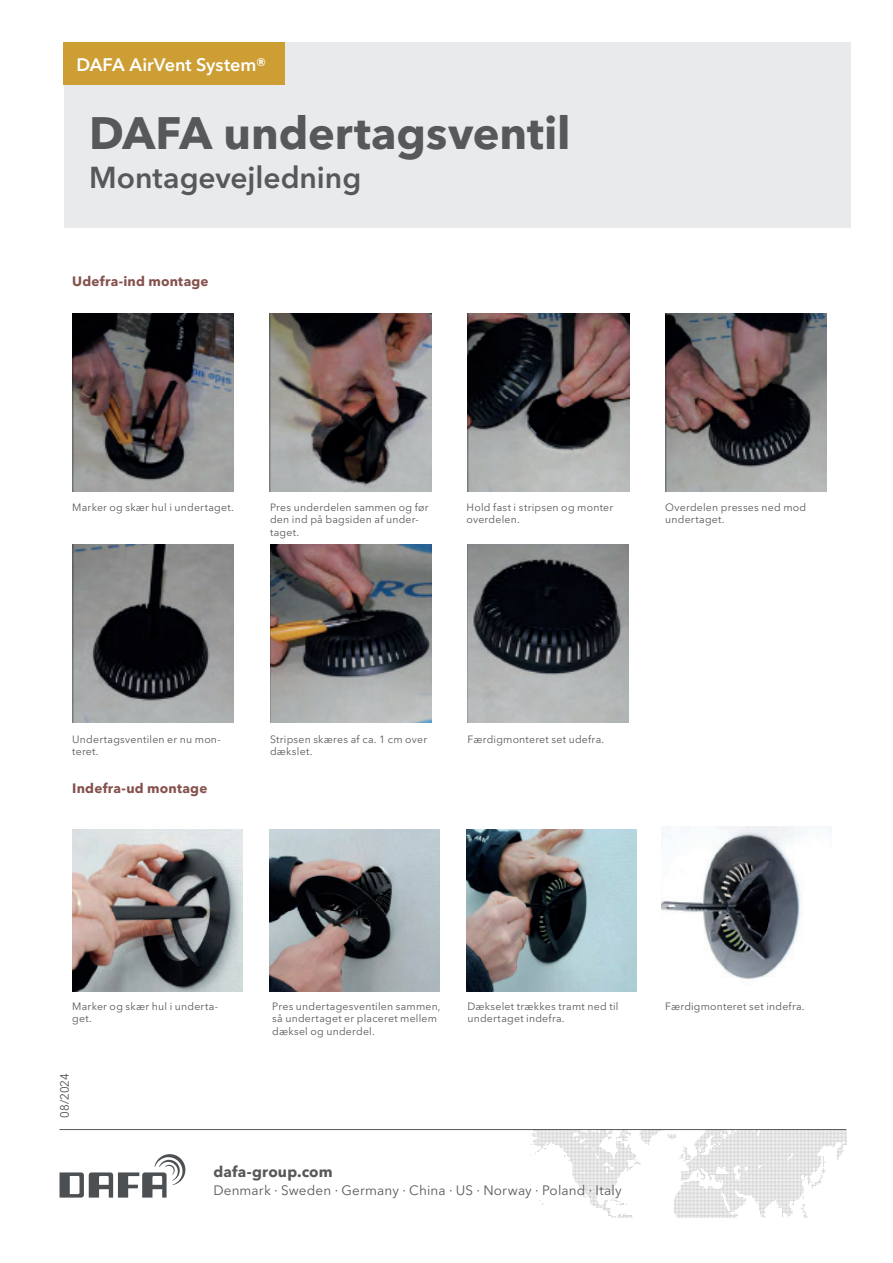
<style>
.page{position:relative;width:893px;height:1263px;background:#fff}
.page>*{position:absolute;margin:0;border:0;box-sizing:border-box;transform-origin:0 0}
.t1{font:700 45px "Avenir Next LT Pro";letter-spacing:-.005em;color:#57585a}
.t2{font:600 30px "Avenir Next LT Pro";color:#57585a}
.t3{font:600 18px "Avenir Next LT Pro";color:#fff}
.t4{font:700 15px "Avenir Next LT Pro";letter-spacing:.01em;color:#57585a}
.t5{font:13.5px "Avenir Next LT Pro";letter-spacing:.01em;color:#57585a}
.t6{font:700 13.5px "Avenir Next LT Pro";letter-spacing:.015em;color:#85514e}
.t7{font:12px "Avenir Next LT Pro";color:#4d5053;scale:.96 1}
.t8{font:10.5px/12.6px "Avenir Next LT Pro";letter-spacing:.02em;color:#57585a}
</style>
<div class="page">
<div style="left:64px;top:43px;width:786px;height:185px;background:#e9eaec"></div>
<img style="left:530px;top:1130px;width:316px;height:87px">
<svg style="left:60px;top:1154px;width:125px;height:43px"></svg>
<hr style="left:60px;top:1129px;width:786px;height:1px;background:#57585a">
<img style="left:72px;top:313px;width:162px;height:179px">
<img style="left:270px;top:313px;width:161px;height:179px">
<img style="left:467px;top:313px;width:162px;height:179px">
<img style="left:665px;top:313px;width:162px;height:179px">
<img style="left:72px;top:544px;width:162px;height:179px">
<img style="left:270px;top:544px;width:162px;height:179px">
<img style="left:467px;top:544px;width:161px;height:179px">
<img style="left:72px;top:830px;width:170px;height:161px">
<img style="left:270px;top:830px;width:170px;height:161px">
<img style="left:467px;top:830px;width:170px;height:161px">
<img style="left:661px;top:826px;width:170px;height:153px">
<div style="left:64px;top:43px;width:221px;height:42px;background:#cc9e34"></div>
<h3 class="t3" style="left:77px;top:53px;width:192px">DAFA AirVent System®</h3>
<h1 class="t1" style="left:89px;top:106px;width:483px">DAFA undertagsventil</h1>
<h2 class="t2" style="left:89px;top:159px;width:273px">Montagevejledning</h2>
<p class="t6" style="left:72px;top:273px;width:138px">Udefra-ind montage</p>
<p class="t8" style="left:72px;top:501px;width:163px">Marker og skær hul i undertaget.</p>
<p class="t8" style="left:270px;top:501px;width:160px">Pres underdelen sammen og før den ind på bagsiden af under&shy;taget.</p>
<p class="t8" style="left:467px;top:501px;width:148px">Hold fast i stripsen og monter overdelen.</p>
<p class="t8" style="left:665px;top:501px;width:142px">Overdelen presses ned mod undertaget.</p>
<p class="t8" style="left:72px;top:733px;width:150px">Undertagsventilen er nu mon&shy;teret.</p>
<p class="t8" style="left:270px;top:733px;width:159px">Stripsen skæres af ca. 1 cm over dækslet.</p>
<p class="t8" style="left:467px;top:733px;width:138px">Færdigmonteret set udefra.</p>
<p class="t6" style="left:72px;top:780px;width:137px">Indefra-ud montage</p>
<p class="t8" style="left:72px;top:1000px;width:147px">Marker og skær hul i underta&shy;get.</p>
<p class="t8" style="left:272px;top:1000px;width:170px">Pres undertagesventilen sammen, så undertaget er placeret mellem dæksel og underdel.</p>
<p class="t8" style="left:467px;top:1000px;width:152px">Dækselet trækkes tramt ned til undertaget indefra.</p>
<p class="t8" style="left:665px;top:1000px;width:141px">Færdigmonteret set indefra.</p>
<p class="t7" style="left:57px;top:1118px;width:48px;rotate:-90deg">08/2024</p>
<h3 class="t4" style="left:213px;top:1162px;width:121px">dafa-group.com</h3>
<p class="t5" style="left:213px;top:1182px;width:410px">Denmark · Sweden · Germany · China · US · Norway · Poland · Italy</p>
</div>
